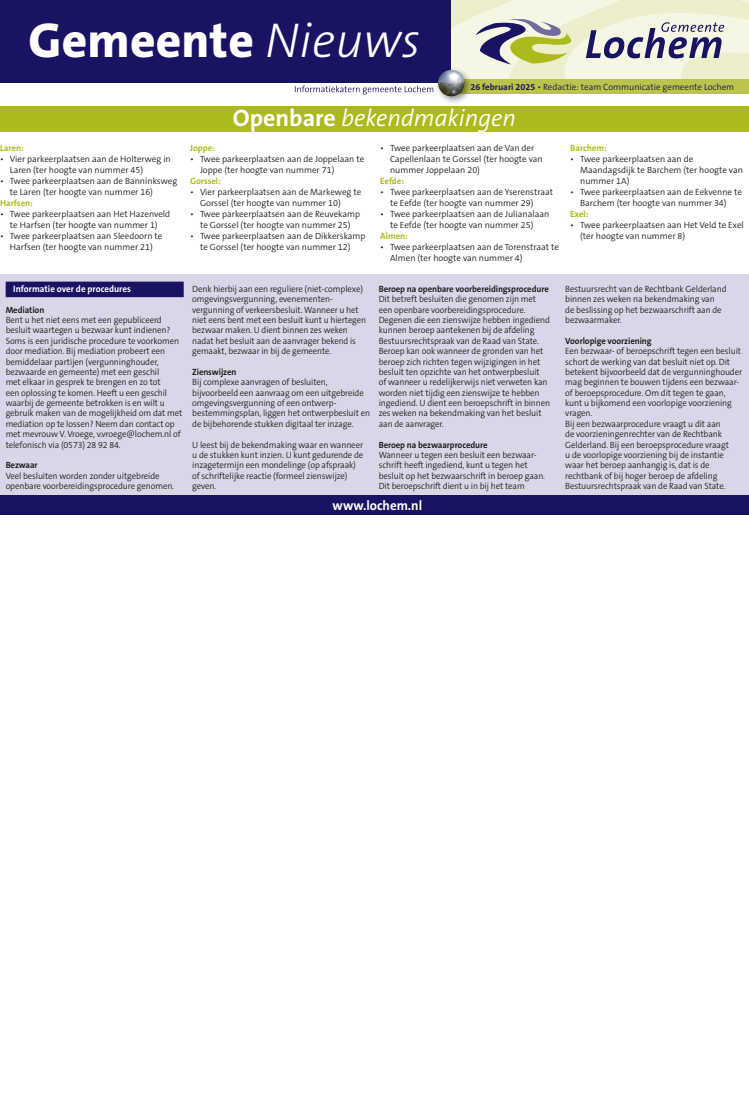
<style>
.page{position:relative;width:749px;height:1106px;background:#fff}
.page>*{position:absolute;margin:0;border:0;box-sizing:border-box;transform-origin:0 0}
.t1{font:800 49.2px "The Sans B W8";letter-spacing:.005em;color:#fff}
.Kop_18{font:italic 300 24px "The Sans B W4";color:#fff}
.Contact_Kop_Blauwe_balk{font:700 13.5px "The Sans B W7";color:#fff;scale:.96 1}
.Sub_balk_blauw{font:700 9.3px "The Sans B W7";color:#fff;scale:.96 1}
.t2{font:300 9.1px/10.4px "The Sans B W4";letter-spacing:-.01em;color:#231f20;scale:.96 1}
.Tussenkopje_openbare_bekendmakingen{font:700 9.1px "The Sans B W7";letter-spacing:-.01em;color:#231f20;scale:.96 1}
.t3{font:300 9px/11px "The Sans B W4";color:#231f20}
.Kopregel{font:300 9px "The Sans B W4";color:#191364}
.Info_Kop_Plaatsnaam_Groen{font:700 9px "The Sans B W7";color:#aeb91c}
.s1{font-family:"The Sans B W3";font-weight:300;font-style:italic}
.s2{font-family:"The Sans B W7";font-weight:700}
.s3{font-family:"The Sans B W7";font-weight:700;font-style:normal}
</style>
<div class="page">
<div style="left:0;top:0;width:451px;height:82px;background:#191364"></div>
<img style="left:451px;top:0;width:297px;height:79px">
<svg style="left:585px;top:22px;width:139px;height:36px;background:#aba9b7"></svg>
<div style="left:447px;top:79px;width:301px;height:14px;background:#bcc34c"></div>
<svg style="left:468px;top:19px;width:103px;height:52px;background:#c0c1a5"></svg>
<img style="left:432px;top:64px;width:44px;height:43px">
<img style="left:438px;top:70px;width:26px;height:26px;border-radius:13px">
<svg style="left:295px;top:86px;width:138px;height:8px"></svg>
<div style="left:0;top:275px;width:748px;height:220px;background:#d9d7e7"></div>
<div style="left:6px;top:281px;width:178px;height:16px;background:#191364"></div>
<div style="left:0;top:495px;width:748px;height:19px;background:#191364"></div>
<div style="left:0;top:107px;width:748px;height:25px;background:#aeb91c"></div>
<p class="t1" style="left:29px;top:8px;width:393px">Gemeente <span class="s1">Nieuws</span></p>
<p class="Kopregel" style="left:470px;top:81px;width:265px"><span class="s2">26 februari 2025</span> • Redactie: team Communicatie gemeente Lochem</p>
<p class="Info_Kop_Plaatsnaam_Groen" style="left:0;top:142px;width:25px">Laren:</p>
<p class="t3" style="left:10px;top:153px;width:162px;text-indent:-10px">• Vier parkeerplaatsen aan de Holterweg in<br>Laren (ter hoogte van nummer 45)</p>
<p class="t3" style="left:10px;top:175px;width:169px;text-indent:-10px">• Twee parkeerplaatsen aan de Banninksweg te Laren (ter hoogte van nummer 16)</p>
<p class="Info_Kop_Plaatsnaam_Groen" style="left:0;top:197px;width:34px">Harfsen:</p>
<p class="t3" style="left:0;top:208px;width:172px;text-align:center">• Twee parkeerplaatsen aan Het Hazenveld te Harfsen (ter hoogte van nummer 1)</p>
<p class="t3" style="left:0;top:230px;width:164px;text-align:center">• Twee parkeerplaatsen aan Sleedoorn te<br>Harfsen (ter hoogte van nummer 21)</p>
<p class="Kop_18" style="left:233px;top:104px;width:284px"><span class="s3">Openbare</span> bekendmakingen</p>
<p class="Info_Kop_Plaatsnaam_Groen" style="left:190px;top:142px;width:26px">Joppe:</p>
<p class="t3" style="left:200px;top:153px;width:166px;text-indent:-10px">• Twee parkeerplaatsen aan de Joppelaan te<br>Joppe (ter hoogte van nummer 71)</p>
<p class="Info_Kop_Plaatsnaam_Groen" style="left:190px;top:175px;width:32px">Gorssel:</p>
<p class="t3" style="left:200px;top:186px;width:163px;text-indent:-10px">• Vier parkeerplaatsen aan de Markeweg te<br>Gorssel (ter hoogte van nummer 10)</p>
<p class="t3" style="left:190px;top:208px;width:171px;text-align:center">• Twee parkeerplaatsen aan de Reuvekamp te Gorssel (ter hoogte van nummer 25)</p>
<p class="t3" style="left:190px;top:230px;width:177px;text-align:center">• Twee parkeerplaatsen aan de Dikkerskamp te Gorssel (ter hoogte van nummer 12)</p>
<p class="t3" style="left:390px;top:142px;width:154px;text-indent:-10px">• Twee parkeerplaatsen aan de Van der<br>Capellenlaan te Gorssel (ter hoogte van nummer Joppelaan 20)</p>
<p class="Info_Kop_Plaatsnaam_Groen" style="left:380px;top:175px;width:25px">Eefde:</p>
<p class="t3" style="left:390px;top:186px;width:164px;text-indent:-10px">• Twee parkeerplaatsen aan de Yserenstraat te Eefde (ter hoogte van nummer 29)</p>
<p class="t3" style="left:390px;top:208px;width:161px;text-indent:-10px">• Twee parkeerplaatsen aan de Julianalaan te Eefde (ter hoogte van nummer 25)</p>
<p class="Info_Kop_Plaatsnaam_Groen" style="left:380px;top:230px;width:29px">Almen:</p>
<p class="t3" style="left:390px;top:241px;width:170px;text-indent:-10px">• Twee parkeerplaatsen aan de Torenstraat te<br>Almen (ter hoogte van nummer 4)</p>
<p class="Info_Kop_Plaatsnaam_Groen" style="left:570px;top:142px;width:38px">Barchem:</p>
<p class="t3" style="left:580px;top:153px;width:164px;text-indent:-10px">• Twee parkeerplaatsen aan de<br>Maandagsdijk te Barchem (ter hoogte van nummer 1A)</p>
<p class="t3" style="left:570px;top:186px;width:173px;text-align:center">• Twee parkeerplaatsen aan de Eekvenne te<br>Barchem (ter hoogte van nummer 34)</p>
<p class="Info_Kop_Plaatsnaam_Groen" style="left:570px;top:208px;width:20px">Exel:</p>
<p class="t3" style="left:580px;top:219px;width:165px;text-indent:-10px">• Twee parkeerplaatsen aan Het Veld te Exel (ter hoogte van nummer 8)</p>
<p class="Sub_balk_blauw" style="left:13px;top:283px;width:124px">Informatie over de procedures</p>
<p class="Tussenkopje_openbare_bekendmakingen" style="left:6px;top:304px;width:42px">Mediation</p>
<p class="t2" style="left:6px;top:315px;width:185px">Bent u het niet eens met een gepubliceerd besluit waartegen u bezwaar kunt indienen?<br>Soms is een juridische procedure te voorkomen door mediation. Bij mediation probeert een bemiddelaar partijen (vergunninghouder, bezwaarde en gemeente) met een geschil<br>met elkaar in gesprek te brengen en zo tot<br>een oplossing te komen. Heeft u een geschil waarbij de gemeente betrokken is en wilt u gebruik maken van de mogelijkheid om dat met mediation op te lossen? Neem dan contact op met mevrouw V. Vroege, v.vroege@lochem.nl of telefonisch via (0573) 28 92 84.</p>
<p class="Tussenkopje_openbare_bekendmakingen" style="left:6px;top:459px;width:35px">Bezwaar</p>
<p class="t2" style="left:6px;top:470px;width:177px">Veel besluiten worden zonder uitgebreide openbare voorbereidingsprocedure genomen.</p>
<p class="t2" style="left:192px;top:284px;width:183px">Denk hierbij aan een reguliere (niet-complexe) omgevingsvergunning, evenementen&shy;vergunning of verkeersbesluit. Wanneer u het niet eens bent met een besluit kunt u hiertegen bezwaar maken. U dient binnen zes weken nadat het besluit aan de aanvrager bekend is gemaakt, bezwaar in bij de gemeente.</p>
<p class="Tussenkopje_openbare_bekendmakingen" style="left:192px;top:366px;width:48px">Zienswijzen</p>
<p class="t2" style="left:192px;top:377px;width:187px">Bij complexe aanvragen of besluiten, bijvoorbeeld een aanvraag om een uitgebreide omgevingsvergunning of een ontwerp&shy;bestemmingsplan, liggen het ontwerpbesluit en de bijbehorende stukken digitaal ter inzage.</p>
<p class="t2" style="left:192px;top:439px;width:180px">U leest bij de bekendmaking waar en wanneer u de stukken kunt inzien. U kunt gedurende de inzagetermijn een mondelinge (op afspraak) of schriftelijke reactie (formeel zienswijze) geven.</p>
<p class="Tussenkopje_openbare_bekendmakingen" style="left:378px;top:283px;width:179px">Beroep na openbare voorbereidingsprocedure</p>
<p class="t2" style="left:378px;top:294px;width:180px">Dit betreft besluiten die genomen zijn met een openbare voorbereidingsprocedure.<br>Degenen die een zienswijze hebben ingediend kunnen beroep aantekenen bij de afdeling Bestuursrechtspraak van de Raad van State.<br>Beroep kan ook wanneer de gronden van het beroep zich richten tegen wijzigingen in het besluit ten opzichte van het ontwerpbesluit<br>of wanneer u redelijkerwijs niet verweten kan worden niet tijdig een zienswijze te hebben ingediend. U dient een beroepschrift in binnen zes weken na bekendmaking van het besluit aan de aanvrager.</p>
<p class="Tussenkopje_openbare_bekendmakingen" style="left:378px;top:438px;width:115px">Beroep na bezwaarprocedure</p>
<p class="t2" style="left:378px;top:450px;width:175px">Wanneer u tegen een besluit een bezwaar&shy;schrift heeft ingediend, kunt u tegen het besluit op het bezwaarschrift in beroep gaan.<br>Dit beroepschrift dient u in bij het team</p>
<p class="Contact_Kop_Blauwe_balk" style="left:332px;top:496px;width:95px">www.lochem.nl</p>
<p class="t2" style="left:565px;top:284px;width:169px">Bestuursrecht van de Rechtbank Gelderland binnen zes weken na bekendmaking van<br>de beslissing op het bezwaarschrift aan de bezwaarmaker.</p>
<p class="Tussenkopje_openbare_bekendmakingen" style="left:565px;top:335px;width:91px">Voorlopige voorziening</p>
<p class="t2" style="left:565px;top:346px;width:186px">Een bezwaar- of beroepschrift tegen een besluit schort de werking van dat besluit niet op. Dit betekent bijvoorbeeld dat de vergunninghouder mag beginnen te bouwen tijdens een bezwaar&shy;of beroepsprocedure. Om dit tegen te gaan, kunt u bijkomend een voorlopige voorziening vragen.</p>
<p class="t2" style="left:565px;top:418px;width:172px">Bij een bezwaarprocedure vraagt u dit aan de voorzieningenrechter van de Rechtbank Gelderland. Bij een beroepsprocedure vraagt u de voorlopige voorziening bij de instantie waar het beroep aanhangig is, dat is de rechtbank of bij hoger beroep de afdeling Bestuursrechtspraak van de Raad van State.</p>
</div>
